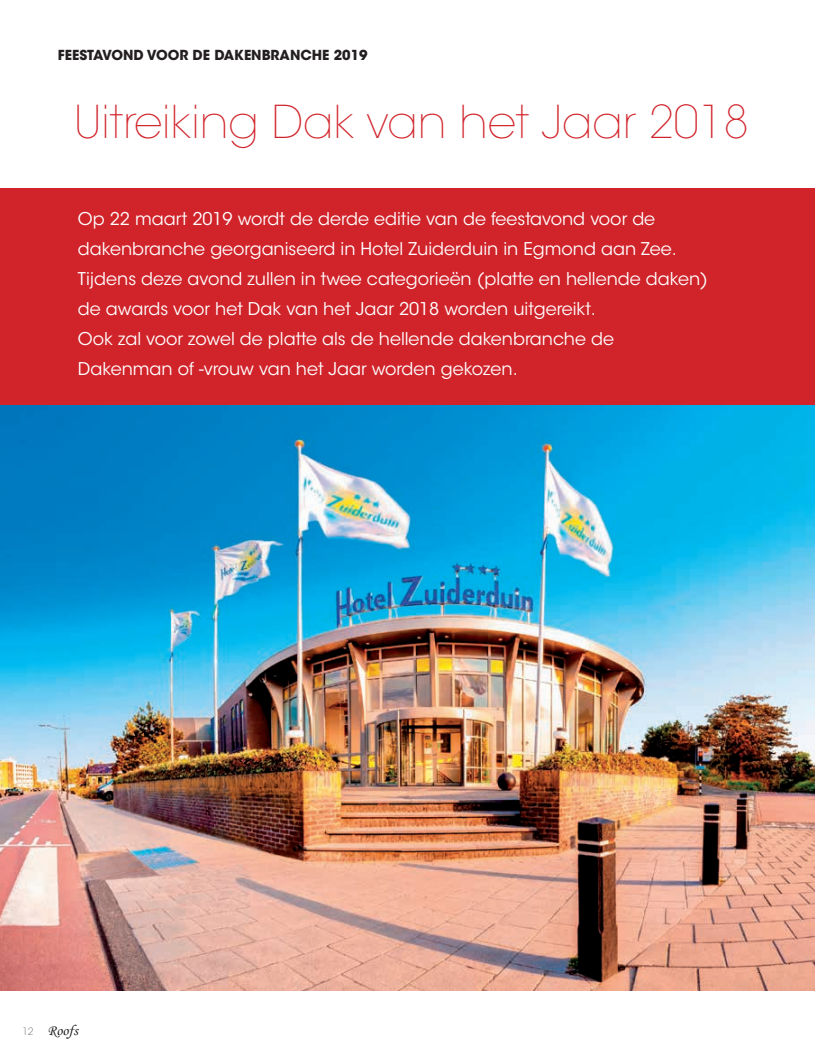
<style>
.page{position:relative;width:815px;height:1063px;background:#fff}
.page>*{position:absolute;margin:0;border:0;box-sizing:border-box;transform-origin:0 0}
.t1{font:200 45px "ITC Avant Garde Std";color:#d1232a}
.t2{font:17.5px/30px "ITC Avant Garde Std";color:#fff}
.t3{font:15px "Monotype Corsiva";color:#231f20}
.t4{font:700 13.75px "ITC Avant Garde Std";color:#231f20}
.s1{font-family:"ITC Avant Garde Std";font-weight:200;font-size:10px}
</style>
<div class="page">
<div style="left:0;top:188px;width:815px;height:217px;background:#d1232a"></div>
<img style="left:0;top:405px;width:815px;height:585px">
<p class="t4" style="left:58px;top:46px;width:311px">FEESTAVOND VOOR DE DAKENBRANCHE 2019</p>
<h1 class="t1" style="left:74px;top:96px;width:676px">Uitreiking Dak van het Jaar 2018</h1>
<p class="t2" style="left:78px;top:204px;width:631px">Op 22 maart 2019 wordt de derde editie van de feestavond voor de dakenbranche georganiseerd in Hotel Zuiderduin in Egmond aan Zee.<br>Tijdens deze avond zullen in twee categorieën (platte en hellende daken) de awards voor het Dak van het Jaar 2018 worden uitgereikt.<br>Ook zal voor zowel de platte als de hellende dakenbranche de Dakenman of -vrouw van het Jaar worden gekozen.</p>
<p class="t3" style="left:22px;top:1021px;width:57px"><span class="s1">12</span> Roofs</p>
</div>
